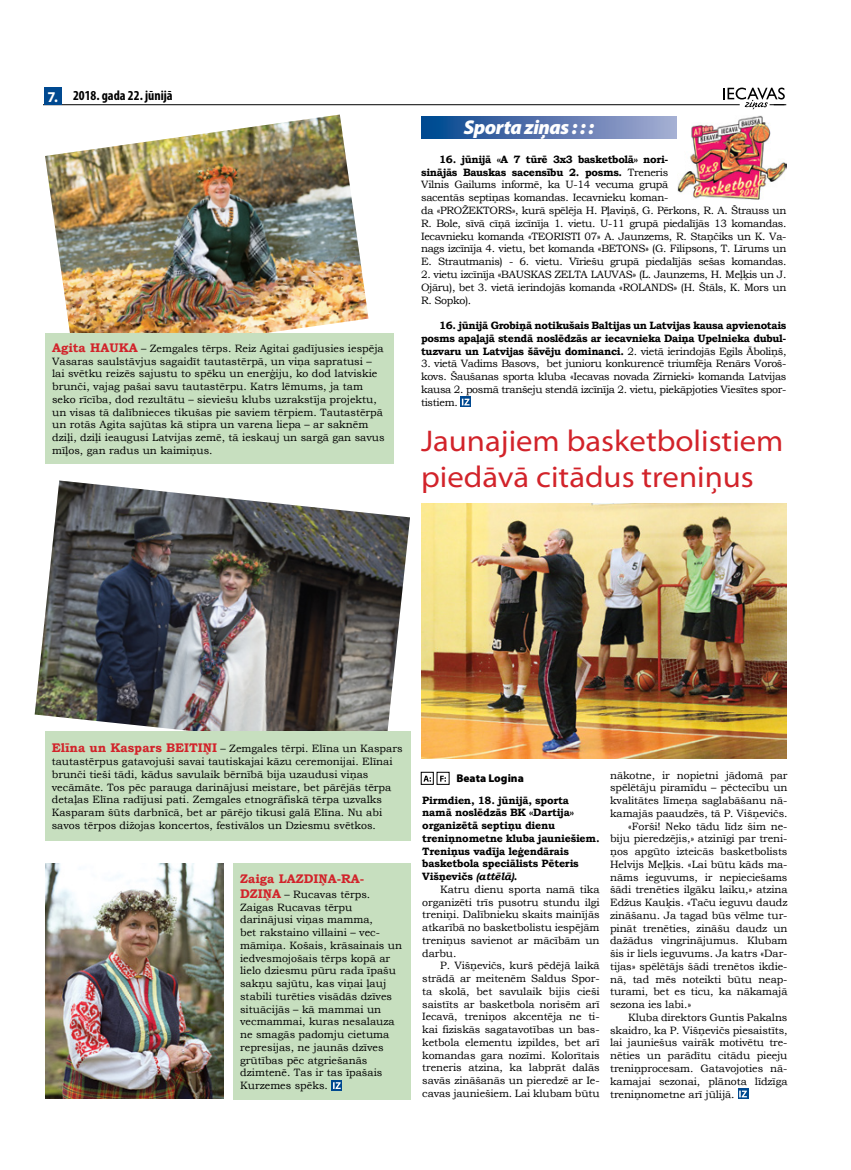
<style>
.page{position:relative;width:851px;height:1170px;background:#fff}
.page>*{position:absolute;margin:0;border:0;box-sizing:border-box;transform-origin:0 0}
.t1{font:semi-expanded 30px/36px "Myriad Pro";color:#d2232a}
.t2{font:italic 900 20px "Myriad Pro";letter-spacing:-.025em;color:#fff}
.t3{font:700 condensed 13.75px "Myriad Pro";color:#000}
.t4{font:700 12.5px "Bookman Old Style";color:#d2232a}
.t5{font:900 11.25px "Myriad Pro";color:#000}
.t6{font:10.62px/12.8px "Bookman Old Style";color:#000;text-align:justify}
.t7{font:700 10.62px/12.8px "Bookman Old Style";letter-spacing:-.02em;color:#000}
.s1{font-stretch:normal;font-size:15px;color:#fff}
.s2{font-weight:700;font-size:12.5px;color:#d2232a}
.s3{font-weight:700}
.s4{font-weight:400}
.s5{font-style:italic}
</style>
<div class="page">
<hr style="left:44px;top:104px;width:695px;height:1px;background:#000">
<div style="left:44px;top:87px;width:17px;height:18px;background:#004990"></div>
<svg style="left:723px;top:88px;width:63px;height:22px"></svg>
<svg style="left:421px;top:117px;width:256px;height:21px;background:#5677af"></svg>
<svg style="left:738px;top:1088px;width:10px;height:10px"></svg>
<svg style="left:739px;top:1090px;width:7px;height:7px"></svg>
<img style="left:677px;top:116px;width:109px;height:84px">
<img style="left:35px;top:480px;width:375px;height:251px">
<img style="left:45px;top:863px;width:178px;height:234px">
<img style="left:45px;top:114px;width:323px;height:219px">
<div style="left:45px;top:333px;width:348px;height:130px;background:#c7dfbf"></div>
<div style="left:45px;top:731px;width:365px;height:109px;background:#c7dfbf"></div>
<div style="left:233px;top:863px;width:177px;height:236px;background:#c7dfbf"></div>
<svg style="left:331px;top:1080px;width:11px;height:10px"></svg>
<svg style="left:333px;top:1082px;width:7px;height:6px"></svg>
<svg style="left:423px;top:775px;width:8px;height:6px"></svg>
<div style="left:421px;top:772px;width:12px;height:12px;border:1px solid #000"></div>
<svg style="left:440px;top:775px;width:6px;height:6px"></svg>
<img style="left:421px;top:503px;width:365px;height:256px">
<svg style="left:460px;top:396px;width:11px;height:11px"></svg>
<svg style="left:462px;top:398px;width:7px;height:7px"></svg>
<p class="t3" style="left:47px;top:87px;width:127px"><span class="s1">7.</span> 2018. gada 22. jūnijā</p>
<p class="t6" style="left:52px;top:342px;width:334px;text-align:left"><span class="s2">Agita HAUKA</span> – Zemgales tērps. Reiz Agitai gadījusies iespēja Vasaras saulstāvjus sagaidīt tautastērpā, un viņa sapratusi – lai svētku reizēs sajustu to spēku un enerģiju, ko dod latviskie brunči, vajag pašai savu tautastērpu. Katrs lēmums, ja tam seko rīcība, dod rezultātu – sieviešu klubs uzrakstīja projektu, un visas tā dalībnieces tikušas pie saviem tērpiem. Tautastērpā un rotās Agita sajūtas kā stipra un varena liepa – ar saknēm dziļi, dziļi ieaugusi Latvijas zemē, tā ieskauj un sargā gan savus mīļos, gan radus un kaimiņus.</p>
<h2 class="t2" style="left:463px;top:116px;width:132px">Sporta ziņas : : :</h2>
<p class="t6" style="left:421px;top:153px;width:248px;text-indent:18px"><span class="s3">16. jūnijā «A 7 tūrē 3x3 basketbolā» nori&shy;sinājās Bauskas sacensību 2. posms.</span> Treneris Vilnis Gailums informē, ka U-14 vecuma grupā sacentās septiņas komandas. Iecavnieku koman-</p>
<p class="t6" style="left:421px;top:204px;width:367px">da «PROŽEKTORS», kurā spēlēja H. Pļaviņš, G. Pērkons, R. A. Štrauss un R. Bole, sīvā cīņā izcīnīja 1. vietu. U-11 grupā piedalījās 13 komandas.<br>Iecavnieku komanda «TEORISTI 07» A. Jaunzems, R. Staņčiks un K. Va&shy;nags izcīnīja 4. vietu, bet komanda «BETONS» (G. Filipsons, T. Līrums un E. Strautmanis) - 6. vietu. Vīriešu grupā piedalījās sešas komandas.</p>
<p class="t6" style="left:421px;top:268px;width:367px">2. vietu izcīnīja «BAUSKAS ZELTA LAUVAS» (L. Jaunzems, H. Meļķis un J.<br>Ojāru), bet 3. vietā ierindojās komanda «ROLANDS» (H. Štāls, K. Mors un R. Sopko).</p>
<p class="t7" style="left:421px;top:319px;width:367px;text-align:justify;text-indent:18px">16. jūnijā Grobiņā notikušais Baltijas un Latvijas kausa apvienotais posms apaļajā stendā noslēdzās ar iecavnieka Daiņa Upelnieka dubul&shy;tuzvaru un Latvijas šāvēju dominanci. <span class="s4">2. vietā ierindojās Egils Āboliņš,</span></p>
<p class="t6" style="left:421px;top:357px;width:367px">3. vietā Vadims Basovs, bet junioru konkurencē triumfēja Renārs Voroš&shy;kovs. Šaušanas sporta kluba «Iecavas novada Zirnieki» komanda Latvijas kausa 2. posmā tranšeju stendā izcīnīja 2. vietu, piekāpjoties Viesītes spor&shy;tistiem.</p>
<h1 class="t1" style="left:421px;top:423px;width:364px">Jaunajiem basketbolistiem piedāvā citādus treniņus</h1>
<p class="t6" style="left:52px;top:742px;width:352px;text-align:left"><span class="s2">Elīna un Kaspars BEITIŅI</span> – Zemgales tērpi. Elīna un Kaspars tautastērpus gatavojuši savai tautiskajai kāzu ceremonijai. Elīnai brunči tieši tādi, kādus savulaik bērnībā bija uzaudusi viņas vecāmāte. Tos pēc parauga darinājusi meistare, bet pārējās tērpa detaļas Elīna radījusi pati. Zemgales etnogrāfiskā tērpa uzvalks Kasparam šūts darbnīcā, bet ar pārējo tikusi galā Elīna. Nu abi savos tērpos dižojas koncertos, festivālos un Dziesmu svētkos.</p>
<p class="t4" style="left:240px;top:869px;width:126px">Zaiga LAZDIŅA-RA-</p>
<p class="t6" style="left:240px;top:887px;width:163px;text-align:left"><span class="s2">DZIŅA</span> – Rucavas tērps.<br>Zaigas Rucavas tērpu darinājusi viņas mamma,<br>bet rakstaino villaini – vec&shy;māmiņa. Košais, krāsainais un iedvesmojošais tērps kopā ar lielo dziesmu pūru rada īpašu sakņu sajūtu, kas viņai ļauj stabili turēties visādās dzīves situācijās – kā mammai un vecmammai, kuras nesalauza ne smagās padomju cietuma represijas, ne jaunās dzīves grūtības pēc atgriešanās dzimtenē. Tas ir tas īpašais<br>Kurzemes spēks.</p>
<p class="t5" style="left:456px;top:771px;width:69px">Beata Logina</p>
<p class="t7" style="left:422px;top:793px;width:179px">Pirmdien, 18. jūnijā, sporta namā noslēdzās BK «Dartija» organizētā septiņu dienu treniņnometne kluba jauniešiem.<br>Treniņus vadīja leģendārais basketbola speciālists Pēteris<br>Višņevičs <span class="s5">(attēlā)</span>.</p>
<p class="t6" style="left:422px;top:882px;width:179px;text-indent:18px">Katru dienu sporta namā tika organizēti trīs pusotru stundu ilgi treniņi. Dalībnieku skaits mainījās atkarībā no basketbolistu iespējām treniņus savienot ar mācībām un darbu.</p>
<p class="t6" style="left:422px;top:959px;width:179px;text-indent:18px">P. Višņevičs, kurš pēdējā laikā strādā ar meitenēm Saldus Spor&shy;ta skolā, bet savulaik bijis cieši saistīts ar basketbola norisēm arī Iecavā, treniņos akcentēja ne ti&shy;kai fiziskās sagatavotības un bas&shy;ketbola elementu izpildes, bet arī komandas gara nozīmi. Kolorītais treneris atzina, ka labprāt dalās savās zināšanās un pieredzē ar Ie&shy;cavas jauniešiem. Lai klubam būtu</p>
<p class="t6" style="left:610px;top:768px;width:179px">nākotne, ir nopietni jādomā par</p>
<p class="t6" style="left:610px;top:781px;width:179px">spēlētāju piramīdu – pēctecību un</p>
<p class="t6" style="left:610px;top:794px;width:179px">kvalitātes līmeņa saglabāšanu nā-</p>
<p class="t6" style="left:610px;top:806px;width:179px">kamajās paaudzēs, tā P. Višņevičs.</p>
<p class="t6" style="left:628px;top:819px;width:161px">«Forši! Neko tādu līdz šim ne-</p>
<p class="t6" style="left:610px;top:832px;width:179px">biju pieredzējis,» atzinīgi par treni-</p>
<p class="t6" style="left:610px;top:845px;width:179px">ņos apgūto izteicās basketbolists</p>
<p class="t6" style="left:610px;top:857px;width:179px">Helvijs Meļķis. «Lai būtu kāds ma-</p>
<p class="t6" style="left:610px;top:870px;width:179px">nāms ieguvums, ir nepieciešams</p>
<p class="t6" style="left:610px;top:883px;width:179px">šādi trenēties ilgāku laiku,» atzina</p>
<p class="t6" style="left:610px;top:896px;width:179px">Edžus Kauķis. «Taču ieguvu daudz</p>
<p class="t6" style="left:610px;top:908px;width:179px">zināšanu. Ja tagad būs vēlme tur-</p>
<p class="t6" style="left:610px;top:921px;width:179px">pināt trenēties, zināšu daudz un</p>
<p class="t6" style="left:610px;top:934px;width:179px">dažādus vingrinājumus. Klubam</p>
<p class="t6" style="left:610px;top:947px;width:179px">šis ir liels ieguvums. Ja katrs «Dar-</p>
<p class="t6" style="left:610px;top:959px;width:179px">tijas» spēlētājs šādi trenētos ikdie-</p>
<p class="t6" style="left:610px;top:972px;width:179px">nā, tad mēs noteikti būtu neap-</p>
<p class="t6" style="left:610px;top:985px;width:179px">turami, bet es ticu, ka nākamajā</p>
<p class="t6" style="left:610px;top:998px;width:82px">sezona ies labi.»</p>
<p class="t6" style="left:628px;top:1010px;width:161px">Kluba direktors Guntis Pakalns</p>
<p class="t6" style="left:610px;top:1023px;width:179px">skaidro, ka P. Višņevičs piesaistīts,</p>
<p class="t6" style="left:610px;top:1036px;width:179px">lai jauniešus vairāk motivētu tre-</p>
<p class="t6" style="left:610px;top:1049px;width:179px">nēties un parādītu citādu pieeju</p>
<p class="t6" style="left:610px;top:1061px;width:179px">treniņprocesam. Gatavojoties nā-</p>
<p class="t6" style="left:610px;top:1074px;width:179px">kamajai sezonai, plānota līdzīga</p>
<p class="t6" style="left:610px;top:1087px;width:126px">treniņnometne arī jūlijā.</p>
</div>
